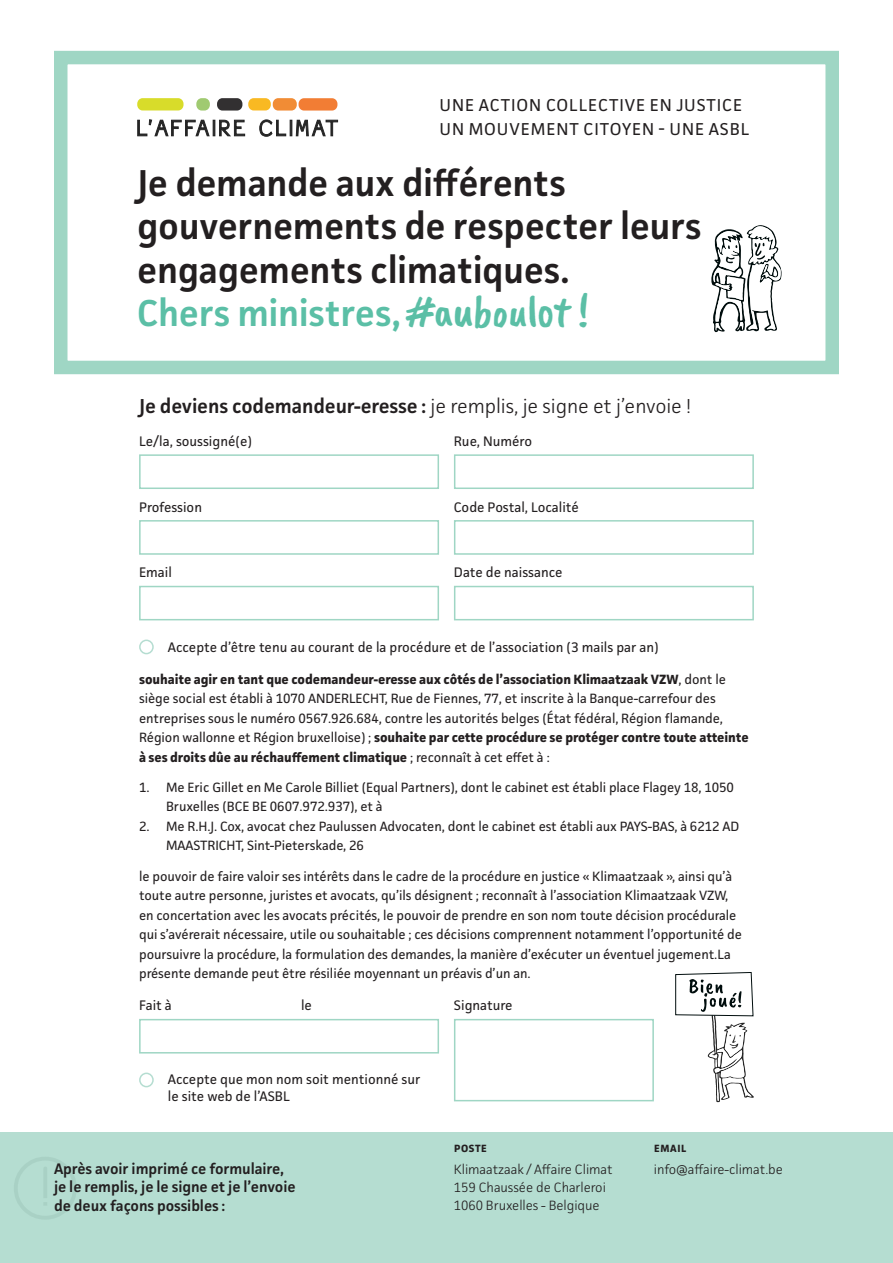
<style>
.page{position:relative;width:893px;height:1263px;background:#fff}
.page>*{position:absolute;margin:0;border:0;box-sizing:border-box;transform-origin:0 0}
.t1{font:600 37.5px/43.5px "Facit";letter-spacing:-.01em;color:#231f20}
.t2{font:600 20.25px "Facit";letter-spacing:-.005em;color:#231f20}
.t3{font:17.25px/24px "Facit";letter-spacing:.055em;color:#231f20}
.t4{font:600 15.3px/18.3px "Facit";letter-spacing:-.005em;color:#231f20}
.t5{font:13.8px/16.6px "Facit";color:#231f20}
.t6{font:13.5px/19.5px "Facit";letter-spacing:-.005em;color:#231f20}
.t7{font:300 13.5px/18px "Facit";letter-spacing:-.005em;color:#231f20}
.t8{font:700 10.5px "Facit";letter-spacing:.06em;color:#231f20}
.s1{color:#5bbfa6}
.s2{font-family:"Caveat Brush";font-weight:400;font-size:45px;color:#5bbfa6}
.s3{font-weight:300}
.s4{font-weight:700}
</style>
<div class="page">
<div style="left:54px;top:51px;width:785px;height:323px;border:14px solid #9fd6c4"></div>
<div style="left:137px;top:98px;width:47px;height:12px;background:#d8dc2a;border-radius:6px"></div>
<div style="left:196px;top:98px;width:14px;height:13px;background:#a0ca71;border-radius:6px"></div>
<div style="left:217px;top:98px;width:25px;height:13px;background:#323031;border-radius:6px"></div>
<div style="left:248px;top:98px;width:23px;height:12px;background:#f9b922;border-radius:6px"></div>
<div style="left:273px;top:98px;width:24px;height:13px;background:#f18c35;border-radius:6px"></div>
<div style="left:299px;top:98px;width:38px;height:13px;background:#f27d34;border-radius:6px"></div>
<svg style="left:137px;top:119px;width:108px;height:17px"></svg>
<svg style="left:259px;top:120px;width:79px;height:17px"></svg>
<div style="left:139px;top:454px;width:300px;height:35px;border:2px solid #9fd6c4"></div>
<div style="left:139px;top:520px;width:300px;height:35px;border:2px solid #9fd6c4"></div>
<div style="left:139px;top:586px;width:300px;height:34px;border:2px solid #9fd6c4"></div>
<div style="left:454px;top:454px;width:300px;height:35px;border:2px solid #9fd6c4"></div>
<div style="left:454px;top:520px;width:300px;height:35px;border:2px solid #9fd6c4"></div>
<div style="left:454px;top:586px;width:300px;height:34px;border:2px solid #9fd6c4"></div>
<div style="left:139px;top:639px;width:15px;height:15px;border:2px solid #b5ddd1;border-radius:50%"></div>
<svg style="left:675px;top:972px;width:79px;height:130px"></svg>
<div style="left:139px;top:1019px;width:300px;height:34px;border:2px solid #9fd6c4"></div>
<div style="left:454px;top:1019px;width:200px;height:82px;border:2px solid #9fd6c4"></div>
<div style="left:139px;top:1072px;width:15px;height:15px;border:2px solid #b5ddd1;border-radius:50%"></div>
<div style="left:0;top:1132px;width:893px;height:131px;background:#b5ddd1"></div>
<svg style="left:711px;top:225px;width:71px;height:107px"></svg>
<p class="t3" style="left:439px;top:93px;width:311px">une action collective en justice un mouvement citoyen - une asbl</p>
<h1 class="t1" style="left:137px;top:160px;width:566px">Je demande aux différents gouvernements de respecter leurs engagements climatiques.<br><span class="s1">Chers ministres,</span> <span class="s2">#auboulot !</span></h1>
<h2 class="t2" style="left:139px;top:393px;width:554px">Je deviens codemandeur-eresse : <span class="s3">je remplis, je signe et j’envoie !</span></h2>
<p class="t5" style="left:139px;top:432px;width:114px">Le/la, soussigné(e)</p>
<p class="t5" style="left:454px;top:432px;width:80px">Rue, Numéro</p>
<p class="t5" style="left:139px;top:498px;width:64px">Profession</p>
<p class="t5" style="left:139px;top:564px;width:34px">Email</p>
<p class="t5" style="left:454px;top:498px;width:127px">Code Postal, Localité</p>
<p class="t5" style="left:454px;top:564px;width:110px">Date de naissance</p>
<p class="t5" style="left:168px;top:639px;width:492px">Accepte d’être tenu au courant de la procédure et de l’association (3 mails par an)</p>
<p class="t6" style="left:139px;top:669px;width:611px"><span class="s4">souhaite agir en tant que codemandeur-eresse aux côtés de l’association Klimaatzaak VZW</span>, dont le siège social est établi à 1070 AN DERLECHT, Rue de Fiennes, 77, et inscrite à la Banque-carrefour des entreprises sous le numéro 0567.926.684, contre les autorités belges (État fédéral, Région flamande, Région wallonne et Région bruxelloise) ; <span class="s4">souhaite par cette procédure se protéger contre toute atteinte à ses droits dûe au réchauffement climatique</span> ; reconnaît à cet effet à :</p>
<p class="t6" style="left:166px;top:777px;width:569px;text-indent:-27px">1. Me Eric Gillet en Me Carole Billiet (Equal Partners), dont le cabinet est établi place Flagey 18, 1050<br>Bruxelles (BCE</p>
<p class="t6" style="left:252px;top:797px;width:132px">BE 0607.972.937), et à</p>
<p class="t6" style="left:166px;top:816px;width:575px;text-indent:-27px">2. Me R.H.J. Cox, avocat chez Paulussen Advocaten, dont le cabinet est établi aux PAYS-BAS, à 6212 AD<br>MAAST</p>
<p class="t6" style="left:207px;top:836px;width:158px">RICHT, Sint-Pieterskade, 26</p>
<p class="t6" style="left:139px;top:866px;width:604px">le pouvoir de faire valoir ses intérêts dans le cadre de la procédure en justice « Klimaatzaak », ainsi qu’à toute autre personne, juristes et avocats, qu’ils désignent ; reconnaît à l’association Klimaatzaak VZW, en concertation avec les avocats précités, le pouvoir de prendre en son nom toute décision procédurale qui s’avérerait nécessaire, utile ou souhaitable ; ces décisions comprennent notamment l’opportunité de poursuivre la procédure, la formulation des demandes, la manière d’exécuter un éventuel jugement. La présente demande peut être résiliée moyennant un préavis d’un an.</p>
<p class="t5" style="left:139px;top:997px;width:34px">Fait à</p>
<p class="t5" style="left:301px;top:997px;width:12px">le</p>
<p class="t5" style="left:454px;top:997px;width:60px">Signature</p>
<p class="t5" style="left:168px;top:1071px;width:254px">Accepte que mon nom soit mentionné sur le site web de l’ASBL</p>
<p class="t4" style="left:54px;top:1159px;width:243px">Après avoir imprimé ce formulaire, je le remplis, je le signe et je l’envoie de deux façons possibles :</p>
<p class="t8" style="left:454px;top:1141px;width:34px">Poste</p>
<p class="t8" style="left:654px;top:1141px;width:34px">email</p>
<p class="t7" style="left:454px;top:1160px;width:160px">Klimaatzaak / Affaire Climat</p>
<p class="t7" style="left:654px;top:1160px;width:131px">info@affaire-climat.be</p>
<p class="t7" style="left:454px;top:1178px;width:154px">159 Chaussée de Charleroi<br>1060 Bruxelles - Belgique</p>
</div>
